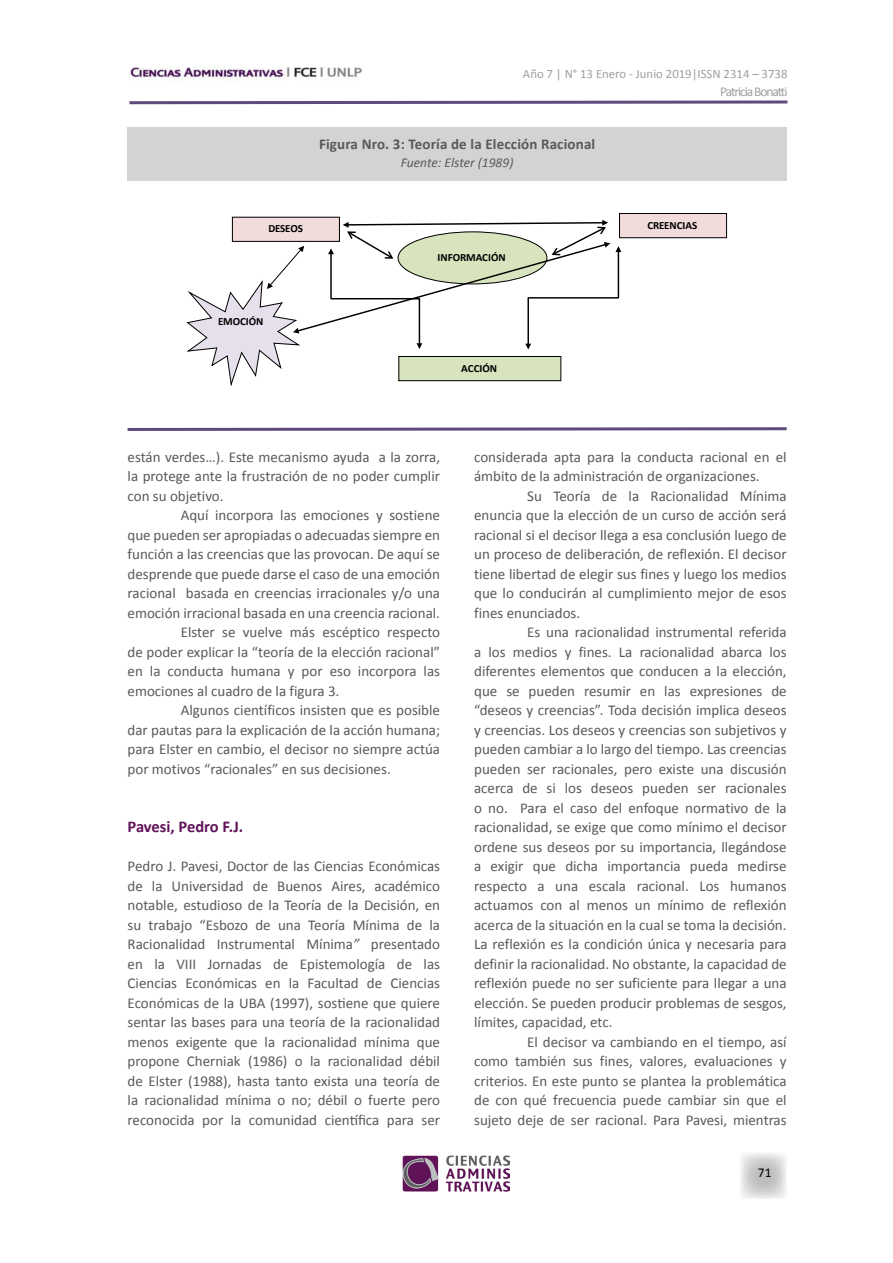
<style>
.page{position:relative;width:893px;height:1263px;background:#fff}
.page>*{position:absolute;margin:0;border:0;box-sizing:border-box;transform-origin:0 0}
.t1{font:700 16.5px "Calibri";letter-spacing:-.01em;color:#61135a}
.t2{font:15px/19.5px "Calibri";color:#58595b;text-align:justify}
.t3{font:700 15px "Calibri";letter-spacing:.01em;color:#58595b}
.t4{font:italic 13.5px "Calibri";color:#58595b}
.t5{font:13.5px "Calibri";letter-spacing:-.08em;color:#9d9fa2}
.t6{font:13.5px "Calibri";color:#000}
.t7{font:12.75px "Calibri";color:#9d9fa2}
.t8{font:700 10.95px "Calibri";letter-spacing:-.005em;color:#000}
.s1{font-style:italic}
</style>
<div class="page">
<svg style="left:740px;top:1153px;width:46px;height:46px"></svg>
<img style="left:402px;top:1155px;width:107px;height:37px">
<img style="left:130px;top:67px;width:232px;height:12px">
<svg style="left:129px;top:100px;width:659px;height:5px"></svg>
<div style="left:128px;top:128px;width:659px;height:53px;background:#d1d3d4"></div>
<div style="left:232px;top:217px;width:107px;height:24px;background:#f2dcdb"></div>
<div style="left:619px;top:214px;width:107px;height:24px;background:#f2dcdb"></div>
<div style="left:619px;top:213px;width:108px;height:25px;border:1px solid #000"></div>
<svg style="left:186px;top:220px;width:435px;height:166px"></svg>
<svg style="left:127px;top:427px;width:660px;height:4px;background:#86769b"></svg>
<p class="t7" style="left:523px;top:65px;width:266px">Año 7 | N° 13 Enero - Junio 2019|ISSN 2314 – 3738</p>
<p class="t5" style="left:720px;top:83px;width:69px">Patricia Bonatti</p>
<p class="t3" style="left:319px;top:135px;width:278px">Figura Nro. 3: Teoría de la Elección Racional</p>
<p class="t4" style="left:401px;top:153px;width:114px">Fuente: Elster (1989)</p>
<p class="t8" style="left:268px;top:222px;width:36px">DESEOS</p>
<p class="t8" style="left:218px;top:314px;width:47px">EMOCIÓN</p>
<p class="t8" style="left:438px;top:251px;width:70px">INFORMACIÓN</p>
<p class="t8" style="left:461px;top:361px;width:37px">ACCIÓN</p>
<p class="t8" style="left:647px;top:218px;width:51px">CREENCIAS</p>
<p class="t2" style="left:128px;top:447px;width:314px">están verdes…). Este mecanismo ayuda a la zorra, la protege ante la frustración de no poder cumplir con su objetivo.</p>
<p class="t2" style="left:181px;top:505px;width:261px">Aquí incorpora las emociones y sostiene</p>
<p class="t2" style="left:128px;top:525px;width:314px">que pueden ser apropiadas o adecuadas siempre en</p>
<p class="t2" style="left:128px;top:544px;width:314px">función a las creencias que las provocan. De aquí se</p>
<p class="t2" style="left:128px;top:564px;width:314px">desprende que puede darse el caso de una emoción</p>
<p class="t2" style="left:128px;top:583px;width:314px">racional basada en creencias irracionales y/o una</p>
<p class="t2" style="left:128px;top:603px;width:314px">emoción irracional basada en una creencia racional.</p>
<p class="t2" style="left:181px;top:622px;width:261px">Elster se vuelve más escéptico respecto</p>
<p class="t2" style="left:128px;top:642px;width:314px">de poder explicar la “teoría de la elección racional”</p>
<p class="t2" style="left:128px;top:661px;width:314px">en la conducta humana y por eso incorpora las</p>
<p class="t2" style="left:128px;top:681px;width:213px">emociones al cuadro de la figura 3.</p>
<p class="t2" style="left:181px;top:700px;width:261px">Algunos científicos insisten que es posible</p>
<p class="t2" style="left:128px;top:720px;width:314px">dar pautas para la explicación de la acción humana;</p>
<p class="t2" style="left:128px;top:739px;width:314px">para Elster en cambio, el decisor no siempre actúa</p>
<p class="t2" style="left:128px;top:759px;width:265px">por motivos “racionales” en sus decisiones.</p>
<p class="t1" style="left:128px;top:816px;width:117px">Pavesi, Pedro F.J.</p>
<p class="t2" style="left:128px;top:856px;width:314px">Pedro J. Pavesi, Doctor de las Ciencias Económicas de la Universidad de Buenos Aires, académico notable, estudioso de la Teoría de la Decisión, en su trabajo “Esbozo de una Teoría Mínima de la Racionalidad Instrumental Mínima<span class="s1">”</span> presentado en la VIII Jornadas de Epistemología de las Ciencias Económicas en la Facultad de Ciencias Económicas de la UBA (1997), sostiene que quiere sentar las bases para una teoría de la racionalidad menos exigente que la racionalidad mínima que propone Cherniak (1986) o la racionalidad débil de Elster (1988), hasta tanto exista una teoría de la racionalidad mínima o no; débil o fuerte pero reconocida por la comunidad científica para ser</p>
<p class="t2" style="left:474px;top:447px;width:314px">considerada apta para la conducta racional en el ámbito de la administración de organizaciones.</p>
<p class="t2" style="left:474px;top:486px;width:314px;text-indent:53px">Su Teoría de la Racionalidad Mínima enuncia que la elección de un curso de acción será racional si el decisor llega a esa conclusión luego de un proceso de deliberación, de reflexión. El decisor tiene libertad de elegir sus fines y luego los medios que lo conducirán al cumplimiento mejor de esos fines enunciados.</p>
<p class="t2" style="left:474px;top:622px;width:314px;text-indent:53px">Es una racionalidad instrumental referida a los medios y fines. La racionalidad abarca los diferentes elementos que conducen a la elección, que se pueden resumir en las expresiones de “deseos y creencias”. Toda decisión implica deseos y creencias. Los deseos y creencias son subjetivos y pueden cambiar a lo largo del tiempo. Las creencias pueden ser racionales, pero existe una discusión acerca de si los deseos pueden ser racionales o no. Para el caso del enfoque normativo de la racionalidad, se exige que como mínimo el decisor ordene sus deseos por su importancia, llegándose a exigir que dicha importancia pueda medirse respecto a una escala racional. Los humanos actuamos con al menos un mínimo de reflexión acerca de la situación en la cual se toma la decisión.<br>La reflexión es la condición única y necesaria para definir la racionalidad. No obstante, la capacidad de reflexión puede no ser suficiente para llegar a una elección. Se pueden producir problemas de sesgos, límites, capacidad, etc.</p>
<p class="t2" style="left:474px;top:1032px;width:314px;text-indent:53px">El decisor va cambiando en el tiempo, así como también sus fines, valores, evaluaciones y criterios. En este punto se plantea la problemática de con qué frecuencia puede cambiar sin que el sujeto deje de ser racional. Para Pavesi, mientras</p>
<p class="t6" style="left:758px;top:1164px;width:15px">71</p>
</div>
